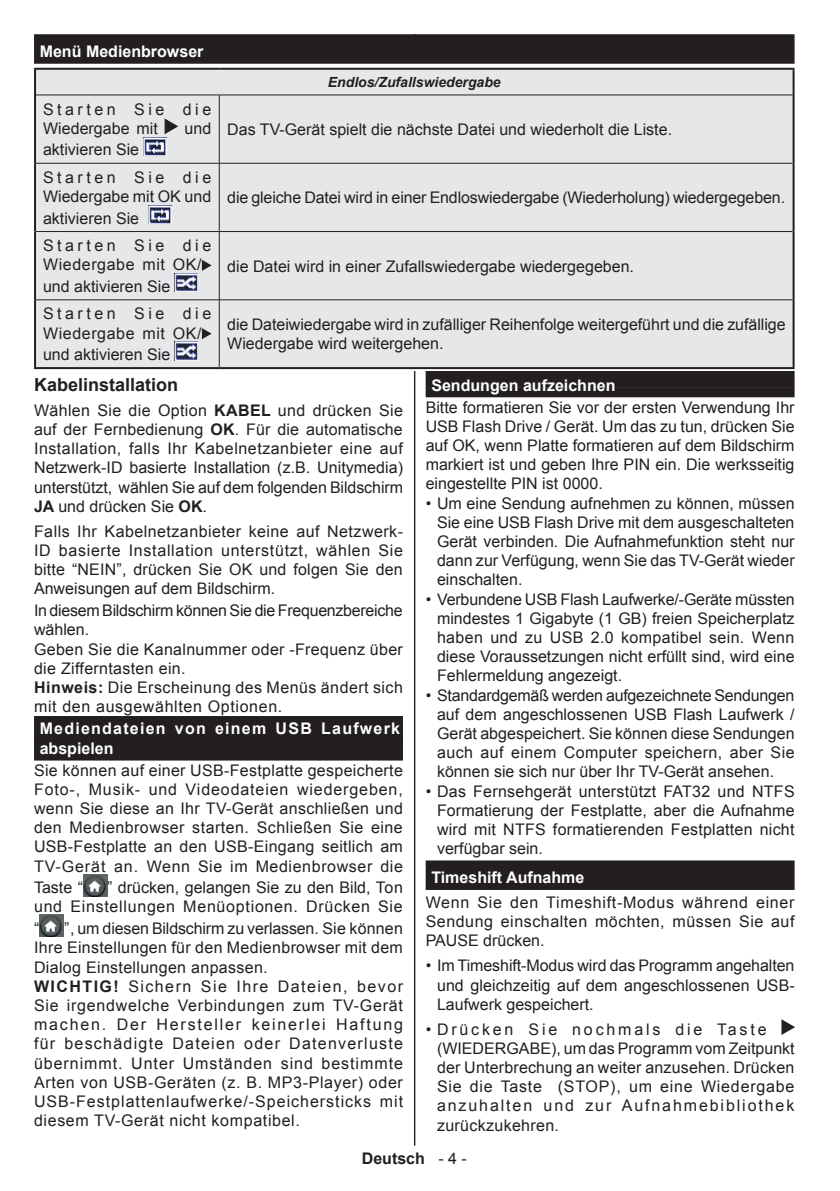
<style>
.page{position:relative;width:840px;height:1191px;background:#fff}
.page>*{position:absolute;margin:0;border:0;box-sizing:border-box;transform-origin:0 0}
.t1{font:700 18px "Arial";color:#231f20}
.t2{font:16px/19.2px "Arial";letter-spacing:.01em;color:#231f20;text-align:justify}
.t3{font:16px/19.2px "Arial";letter-spacing:.045em;color:#231f20;text-align:right}
.t4{font:16px "Arial";letter-spacing:-.01em;color:#231f20}
.t5{font:16px/19.2px "Arial";letter-spacing:.035em;color:#231f20}
.t6{font:700 16px "Arial";color:#fff}
.t7{font:700 16px/19.2px "Arial";letter-spacing:.075em;color:#fff}
.t8{font:700 16px "Arial";color:#231f20}
.t9{font:italic 700 14px "Arial";color:#231f20}
.s1{font-weight:700}
.s2{font-weight:400}
</style>
<div class="page">
<hr style="left:414px;top:34px;width:1px;height:1111px;background:#231f20">
<div style="left:34px;top:716px;width:369px;height:24px;background:#231f20"></div>
<div style="left:34px;top:736px;width:369px;height:24px;background:#231f20"></div>
<img style="left:83px;top:875px;width:24px;height:21px">
<img style="left:40px;top:915px;width:24px;height:22px">
<div style="left:425px;top:387px;width:369px;height:10px;background:#231f20"></div>
<div style="left:425px;top:368px;width:369px;height:20px;background:#231f20"></div>
<div style="left:425px;top:880px;width:369px;height:10px;background:#231f20"></div>
<div style="left:425px;top:860px;width:369px;height:20px;background:#231f20"></div>
<svg style="left:781px;top:1020px;width:12px;height:14px"></svg>
<div style="left:34px;top:54px;width:760px;height:10px;background:#231f20"></div>
<div style="left:34px;top:34px;width:760px;height:20px;background:#231f20"></div>
<div style="left:36px;top:70px;width:756px;height:297px;background:#e6e7e9"></div>
<hr style="left:792px;top:70px;width:2px;height:25px;background:#231f20">
<hr style="left:36px;top:95px;width:183px;height:1px;background:#231f20">
<hr style="left:219px;top:95px;width:573px;height:1px;background:#231f20">
<hr style="left:219px;top:95px;width:1px;height:68px;background:#231f20">
<hr style="left:36px;top:163px;width:183px;height:1px;background:#231f20">
<hr style="left:219px;top:163px;width:573px;height:1px;background:#231f20">
<hr style="left:219px;top:163px;width:1px;height:68px;background:#231f20">
<hr style="left:36px;top:231px;width:183px;height:1px;background:#231f20">
<hr style="left:219px;top:231px;width:573px;height:1px;background:#231f20">
<hr style="left:219px;top:232px;width:1px;height:67px;background:#231f20">
<hr style="left:36px;top:299px;width:183px;height:1px;background:#231f20">
<hr style="left:219px;top:299px;width:573px;height:1px;background:#231f20">
<hr style="left:219px;top:300px;width:1px;height:67px;background:#231f20">
<hr style="left:34px;top:68px;width:185px;height:2px;background:#231f20">
<hr style="left:34px;top:70px;width:2px;height:25px;background:#231f20">
<hr style="left:219px;top:68px;width:575px;height:2px;background:#231f20">
<hr style="left:34px;top:95px;width:2px;height:68px;background:#231f20">
<hr style="left:792px;top:95px;width:2px;height:68px;background:#231f20">
<hr style="left:34px;top:163px;width:2px;height:68px;background:#231f20">
<hr style="left:792px;top:163px;width:2px;height:68px;background:#231f20">
<hr style="left:34px;top:231px;width:2px;height:69px;background:#231f20">
<hr style="left:792px;top:231px;width:2px;height:69px;background:#231f20">
<hr style="left:34px;top:300px;width:2px;height:67px;background:#231f20">
<hr style="left:792px;top:300px;width:2px;height:67px;background:#231f20">
<hr style="left:34px;top:367px;width:185px;height:2px;background:#231f20">
<hr style="left:219px;top:367px;width:575px;height:2px;background:#231f20">
<svg style="left:165px;top:119px;width:12px;height:14px"></svg>
<img style="left:144px;top:137px;width:22px;height:18px">
<img style="left:148px;top:205px;width:23px;height:18px">
<svg style="left:202px;top:261px;width:8px;height:9px"></svg>
<img style="left:175px;top:274px;width:22px;height:18px">
<svg style="left:202px;top:329px;width:8px;height:9px"></svg>
<img style="left:175px;top:342px;width:22px;height:18px">
<p class="t6" style="left:40px;top:41px;width:165px">Menü Medienbrowser</p>
<p class="t2" style="left:43px;top:100px;width:170px">Starten Sie die<br>Wiedergabe mit</p>
<p class="t2" style="left:184px;top:119px;width:28px">und</p>
<p class="t2" style="left:43px;top:140px;width:98px">aktivieren Sie</p>
<p class="t2" style="left:43px;top:168px;width:170px">Starten Sie die<br>Wiedergabe mit OK und</p>
<p class="t2" style="left:43px;top:208px;width:98px">aktivieren Sie</p>
<p class="t5" style="left:43px;top:236px;width:170px">Starten Sie die<br>Wiedergabe mit OK/</p>
<p class="t2" style="left:43px;top:277px;width:129px">und aktivieren Sie</p>
<p class="t5" style="left:43px;top:304px;width:170px">Starten Sie die<br>Wiedergabe mit OK/</p>
<p class="t2" style="left:43px;top:345px;width:129px">und aktivieren Sie</p>
<p class="t9" style="left:328px;top:73px;width:174px">Endlos/Zufallswiedergabe</p>
<p class="t2" style="left:227px;top:120px;width:446px">Das TV-Gerät spielt die nächste Datei und wiederholt die Liste.</p>
<p class="t4" style="left:227px;top:187px;width:559px">die gleiche Datei wird in einer Endloswiedergabe (Wiederholung) wiedergegeben.</p>
<p class="t2" style="left:227px;top:256px;width:408px">die Datei wird in einer Zufallswiedergabe wiedergegeben.</p>
<p class="t2" style="left:227px;top:315px;width:559px">die Dateiwiedergabe wird in zufälliger Reihenfolge weitergeführt und die zufällige<br>Wiedergabe wird weitergehen.</p>
<p class="t1" style="left:34px;top:372px;width:146px">Kabelinstallation</p>
<p class="t2" style="left:34px;top:401px;width:370px">Wählen Sie die Option <span class="s1">KABEL</span> und drücken Sie auf der Fernbedienung <span class="s1">OK</span>. Für die automatische Installation, falls Ihr Kabelnetzanbieter eine auf Netzwerk-ID basierte Installation (z.B. Unitymedia) unterstützt, wählen Sie auf dem folgenden Bildschirm <span class="s1">JA</span> und drücken Sie <span class="s1">OK</span>.</p>
<p class="t2" style="left:34px;top:521px;width:370px">Falls Ihr Kabelnetzanbieter keine auf Netzwerk-ID basierte Installation unterstützt, wählen Sie bitte “NEIN”, drücken Sie OK und folgen Sie den Anweisungen auf dem Bildschirm.</p>
<p class="t2" style="left:34px;top:601px;width:370px;text-align:left">In diesem Bildschirm können Sie die Frequenzbereiche wählen.<br>Geben Sie die Kanalnummer oder -Frequenz über die Zifferntasten ein.<br><span class="s1">Hinweis:</span> Die Erscheinung des Menüs ändert sich mit den ausgewählten Optionen.</p>
<p class="t7" style="left:40px;top:719px;width:361px">Mediendateien von einem USB Laufwerk abspielen</p>
<p class="t2" style="left:34px;top:760px;width:370px">Sie können auf einer USB-Festplatte gespeicherte Foto-, Musik- und Videodateien wiedergeben, wenn Sie diese an Ihr TV-Gerät anschließen und den Medienbrowser starten. Schließen Sie eine USB-Festplatte an den USB-Eingang seitlich am TV-Gerät an. Wenn Sie im Medienbrowser die</p>
<p class="t2" style="left:34px;top:877px;width:51px">Taste “</p>
<p class="t3" style="left:34px;top:877px;width:370px">” drücken, gelangen Sie zu den Bild, Ton<br>und Einstellungen Menüoptionen. Drücken Sie</p>
<p class="t2" style="left:34px;top:919px;width:7px">“</p>
<p class="t3" style="left:34px;top:919px;width:370px;text-align:left;text-indent:30px">”, um diesen Bildschirm zu verlassen. Sie können Ihre Einstellungen für den Medienbrowser mit dem Dialog Einstellungen anpassen.<br><span class="s1">WICHTIG!</span> Sichern Sie Ihre Dateien, bevor Sie irgendwelche Verbindungen zum TV-Gerät machen. Der Hersteller keinerlei Haftung für beschädigte Dateien oder Datenverluste übernimmt. Unter Umständen sind bestimmte Arten von USB-Geräten (z. B. MP3-Player) oder USB-Festplattenlaufwerke/-Speichersticks mit diesem TV-Gerät nicht kompatibel.</p>
<p class="t6" style="left:431px;top:374px;width:186px">Sendungen aufzeichnen</p>
<p class="t2" style="left:425px;top:397px;width:370px">Bitte formatieren Sie vor der ersten Verwendung Ihr USB Flash Drive / Gerät. Um das zu tun, drücken Sie auf OK, wenn Platte formatieren auf dem Bildschirm markiert ist und geben Ihre PIN ein. Die werksseitig eingestellte PIN ist 0000.</p>
<p class="t2" style="left:437px;top:493px;width:359px;text-indent:-11px">• Um eine Sendung aufnehmen zu können, müssen Sie eine USB Flash Drive mit dem ausgeschalteten Gerät verbinden. Die Aufnahmefunktion steht nur dann zur Verfügung, wenn Sie das TV-Gerät wieder einschalten.</p>
<p class="t2" style="left:437px;top:589px;width:359px;text-indent:-11px">• Verbundene USB Flash Laufwerke/-Geräte müssten mindestes 1 Gigabyte (1 GB) freien Speicherplatz haben und zu USB 2.0 kompatibel sein. Wenn diese Voraussetzungen nicht erfüllt sind, wird eine Fehlermeldung angezeigt.</p>
<p class="t2" style="left:437px;top:685px;width:359px;text-indent:-11px">• Standardgemäß werden aufgezeichnete Sendungen auf dem angeschlossenen USB Flash Laufwerk / Gerät abgespeichert. Sie können diese Sendungen auch auf einem Computer speichern, aber Sie können sie sich nur über Ihr TV-Gerät ansehen.</p>
<p class="t2" style="left:437px;top:781px;width:359px;text-indent:-11px">• Das Fernsehgerät unterstützt FAT32 und NTFS Formatierung der Festplatte, aber die Aufnahme wird mit NTFS formatierenden Festplatten nicht verfügbar sein.</p>
<p class="t6" style="left:431px;top:867px;width:154px">Timeshift Aufnahme</p>
<p class="t2" style="left:425px;top:893px;width:370px">Wenn Sie den Timeshift-Modus während einer Sendung einschalten möchten, müssen Sie auf PAUSE drücken.</p>
<p class="t2" style="left:437px;top:956px;width:359px;text-indent:-11px">• Im Timeshift-Modus wird das Programm angehalten und gleichzeitig auf dem angeschlossenen USB-Laufwerk gespeichert.</p>
<p class="t2" style="left:437px;top:1019px;width:359px;text-align:left;text-indent:-11px">• Drücken Sie nochmals die Taste (WIEDERGABE), um das Programm vom Zeitpunkt der Unterbrechung an weiter anzusehen. Drücken Sie die Taste (STOP), um eine Wiedergabe anzuhalten und zur Aufnahmebibliothek zurückzukehren.</p>
<p class="t8" style="left:361px;top:1148px;width:106px">Deutsch <span class="s2">- 4 -</span></p>
</div>
